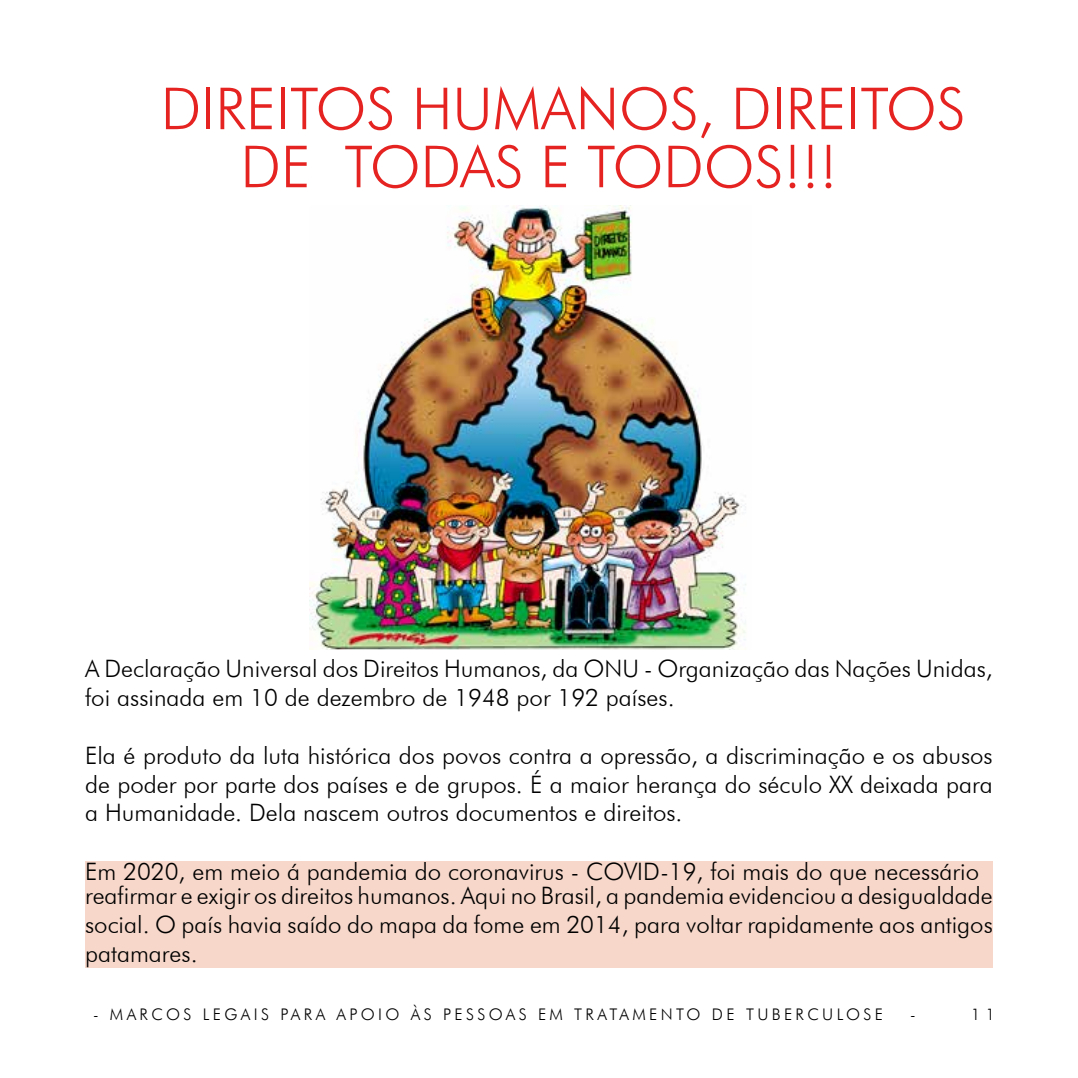
<style>
.page{position:relative;width:1078px;height:1078px;background:#fff}
.page>*{position:absolute;margin:0;border:0;box-sizing:border-box;transform-origin:0 0}
.t1{font:300 58px/58px "Futura BT";color:#e52321}
.t2{font:300 24px/28.8px "Futura BT";color:#000}
.t3{font:300 16px "Futura BT";letter-spacing:.21em;color:#000}
</style>
<div class="page">
<div style="left:85px;top:861px;width:907px;height:24px;background:#f6d7ca"></div>
<div style="left:85px;top:885px;width:907px;height:82px;background:#f6d7ca"></div>
<img style="left:309px;top:206px;width:437px;height:443px">
<h1 class="t1" style="left:240px;top:79px;width:726px;text-indent:-80px">DIREITOS HUMANOS, DIREITOS<br>DE TODAS E TODOS!!!</h1>
<p class="t2" style="left:85px;top:654px;width:909px">A Declaração Universal dos Direitos Humanos, da ONU - Organização das Nações Unidas, foi assinada em 10 de dezembro de 1948 por 192 países.</p>
<p class="t2" style="left:85px;top:740px;width:908px;text-align:justify">Ela é produto da luta histórica dos povos contra a opressão, a discriminação e os abusos de poder por parte dos países e de grupos. É a maior herança do século XX deixada para a Humanidade. Dela nascem outros documentos e direitos.</p>
<p class="t2" style="left:85px;top:859px;width:908px;line-height:24px">Em 2020, em meio á pandemia do coronavirus - COVID-19, foi mais do que necessário reafirmar e exigir os direitos humanos. Aqui no Brasil, a pandemia evidenciou a desigualdade</p>
<p class="t2" style="left:85px;top:909px;width:909px">social. O país havia saído do mapa da fome em 2014, para voltar rapidamente aos antigos patamares.</p>
<p class="t3" style="left:93px;top:1004px;width:791px">- MARCOS LEGAIS PARA APOIO ÀS PESSOAS EM TRATAMENTO DE TUBERCULOSE</p>
<p class="t3" style="left:910px;top:1004px;width:7px">-</p>
<p class="t3" style="left:970px;top:1004px;width:26px">1 1</p>
</div>
